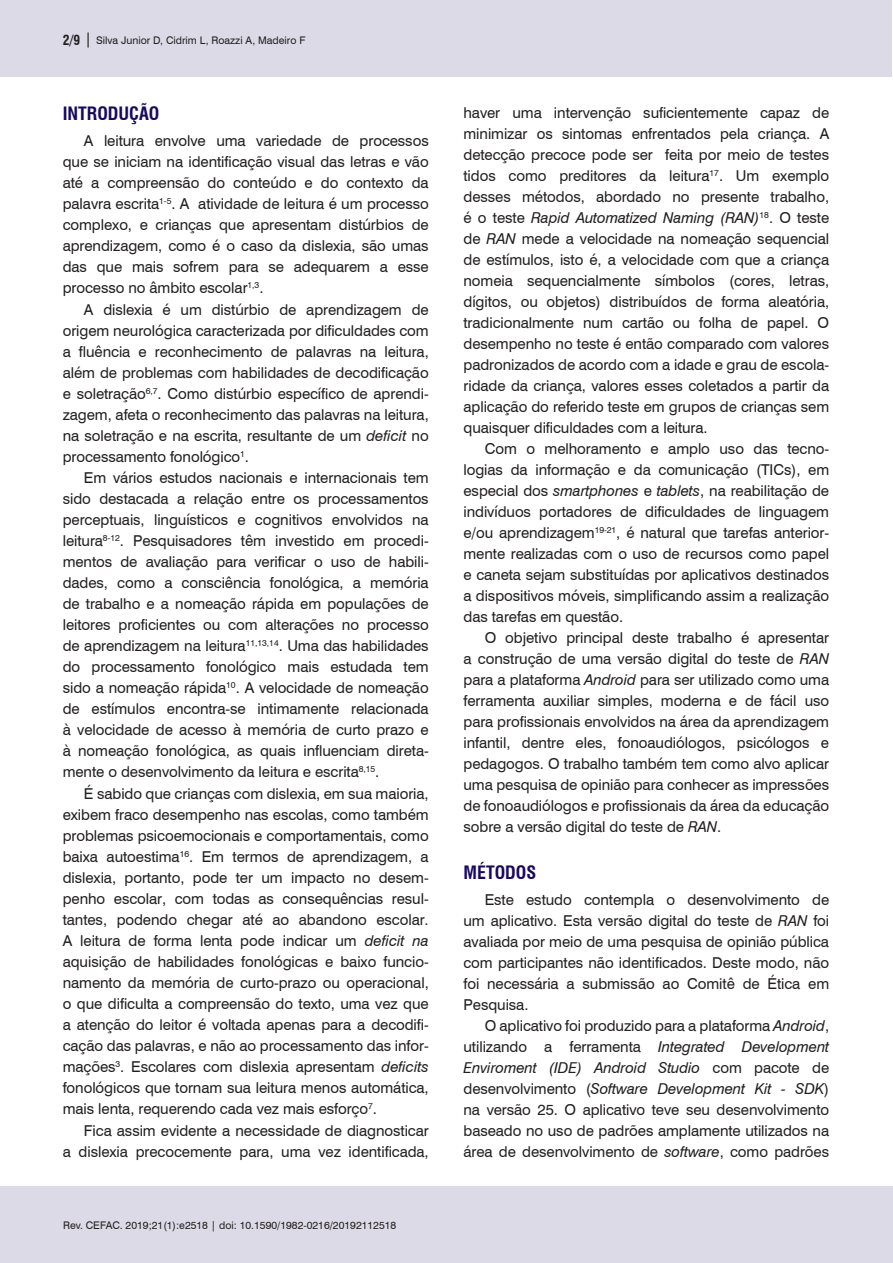
<style>
.page{position:relative;width:893px;height:1263px;background:#fff}
.page>*{position:absolute;margin:0;border:0;box-sizing:border-box;transform-origin:0 0}
.Nivel_1{font:700 condensed 18px "Swiss 721 BT";color:#18085f}
.Corpo_do_texto{font:15px/21px "Swiss 721 BT";letter-spacing:-.005em;color:#231f20;text-align:justify}
.t1{font:10.5px "Swiss 721 BT";color:#231f20}
.s1{font-weight:700;font-stretch:condensed;font-size:13.5px}
.s2{font-size:15px}
.s3{font-style:italic}
</style>
<div class="page">
<div style="left:0;top:1186px;width:892px;height:77px;background:#dcdae7"></div>
<div style="left:0;top:0;width:892px;height:77px;background:#dcdae7"></div>
<p class="t1" style="left:63px;top:33px;width:244px"><span class="s1">2/9</span> <span class="s2">|</span> Silva Junior D, Cidrim L, Roazzi A, Madeiro F</p>
<p class="Nivel_1" style="left:63px;top:103px;width:98px">INTRODUÇÃO</p>
<p class="Corpo_do_texto" style="left:63px;top:129px;width:368px;text-indent:21px">A leitura envolve uma variedade de processos que se iniciam na identificação visual das letras e vão até a compreensão do conteúdo e do contexto da palavra escrita<sup>1-5</sup>. A atividade de leitura é um processo complexo, e crianças que apresentam distúrbios de aprendizagem, como é o caso da dislexia, são umas das que mais sofrem para se adequarem a esse processo no âmbito escolar<sup>1,3</sup>.</p>
<p class="Corpo_do_texto" style="left:63px;top:298px;width:368px;text-indent:21px">A dislexia é um distúrbio de aprendizagem de origem neurológica caracterizada por dificuldades com a fluência e reconhecimento de palavras na leitura, além de problemas com habilidades de decodificação e soletração<sup>6,7</sup>. Como distúrbio específico de aprendi&shy;zagem, afeta o reconhecimento das palavras na leitura, na soletração e na escrita, resultante de um <span class="s3">deficit</span> no processamento fonológico<sup>1</sup>.</p>
<p class="Corpo_do_texto" style="left:63px;top:467px;width:368px;text-indent:21px">Em vários estudos nacionais e internacionais tem sido destacada a relação entre os processamentos perceptuais, linguísticos e cognitivos envolvidos na leitura<sup>8-12</sup>. Pesquisadores têm investido em procedi&shy;mentos de avaliação para verificar o uso de habili&shy;dades, como a consciência fonológica, a memória de trabalho e a nomeação rápida em populações de leitores proficientes ou com alterações no processo de aprendizagem na leitura<sup>11,13,14</sup>. Uma das habilidades do processamento fonológico mais estudada tem sido a nomeação rápida<sup>10</sup>. A velocidade de nomeação de estímulos encontra-se intimamente relacionada à velocidade de acesso à memória de curto prazo e à nomeação fonológica, as quais influenciam direta&shy;mente o desenvolvimento da leitura e escrita<sup>8,15</sup>.</p>
<p class="Corpo_do_texto" style="left:63px;top:782px;width:368px;text-indent:21px">É sabido que crianças com dislexia, em sua maioria, exibem fraco desempenho nas escolas, como também problemas psicoemocionais e comportamentais, como baixa autoestima<sup>16</sup>. Em termos de aprendizagem, a dislexia, portanto, pode ter um impacto no desem&shy;penho escolar, com todas as consequências resul&shy;tantes, podendo chegar até ao abandono escolar.<br>A leitura de forma lenta pode indicar um <span class="s3">deficit na </span>aquisição de habilidades fonológicas e baixo funcio&shy;namento da memória de curto-prazo ou operacional, o que dificulta a compreensão do texto, uma vez que a atenção do leitor é voltada apenas para a decodifi&shy;cação das palavras, e não ao processamento das infor&shy;mações<sup>3</sup>. Escolares com dislexia apresentam <span class="s3">deficits </span>fonológicos que tornam sua leitura menos automática, mais lenta, requerendo cada vez mais esforço<sup>7</sup>.</p>
<p class="Corpo_do_texto" style="left:63px;top:1119px;width:368px;text-align:right">Fica assim evidente a necessidade de diagnosticar<br>a dislexia precocemente para, uma vez identificada,</p>
<p class="t1" style="left:63px;top:1218px;width:335px">Rev. CEFAC. 2019;21(1):e2518 | doi: 10.1590/1982-0216/20192112518</p>
<p class="Corpo_do_texto" style="left:463px;top:101px;width:367px">haver uma intervenção suficientemente capaz de minimizar os sintomas enfrentados pela criança. A detecção precoce pode ser feita por meio de testes tidos como preditores da leitura<sup>17</sup>. Um exemplo desses métodos, abordado no presente trabalho, é o teste <span class="s3">Rapid Automatized Naming (RAN)</span><sup>18</sup>. O teste de <span class="s3">RAN</span> mede a velocidade na nomeação sequencial de estímulos, isto é, a velocidade com que a criança nomeia sequencialmente símbolos (cores, letras, dígitos, ou objetos) distribuídos de forma aleatória, tradicionalmente num cartão ou folha de papel. O desempenho no teste é então comparado com valores padronizados de acordo com a idade e grau de escola&shy;ridade da criança, valores esses coletados a partir da aplicação do referido teste em grupos de crianças sem quaisquer dificuldades com a leitura.</p>
<p class="Corpo_do_texto" style="left:463px;top:437px;width:367px;text-indent:21px">Com o melhoramento e amplo uso das tecno&shy;logias da informação e da comunicação (TICs), em especial dos <span class="s3">smartphones</span> e <span class="s3">tablets</span>, na reabilitação de indivíduos portadores de dificuldades de linguagem e/ou aprendizagem<sup>19-21</sup>, é natural que tarefas anterior&shy;mente realizadas com o uso de recursos como papel e caneta sejam substituídas por aplicativos destinados a dispositivos móveis, simplificando assim a realização das tarefas em questão.</p>
<p class="Corpo_do_texto" style="left:463px;top:626px;width:367px;text-indent:21px">O objetivo principal deste trabalho é apresentar a construção de uma versão digital do teste de <span class="s3">RAN </span>para a plataforma <span class="s3">Android</span> para ser utilizado como uma ferramenta auxiliar simples, moderna e de fácil uso para profissionais envolvidos na área da aprendizagem infantil, dentre eles, fonoaudiólogos, psicólogos e pedagogos. O trabalho também tem como alvo aplicar uma pesquisa de opinião para conhecer as impressões de fonoaudiólogos e profissionais da área da educação sobre a versão digital do teste de <span class="s3">RAN</span>.</p>
<p class="Nivel_1" style="left:463px;top:862px;width:74px">MÉTODOS</p>
<p class="Corpo_do_texto" style="left:463px;top:888px;width:367px;text-indent:21px">Este estudo contempla o desenvolvimento de um aplicativo. Esta versão digital do teste de <span class="s3">RAN</span> foi avaliada por meio de uma pesquisa de opinião pública com participantes não identificados. Deste modo, não foi necessária a submissão ao Comitê de Ética em Pesquisa.</p>
<p class="Corpo_do_texto" style="left:463px;top:1014px;width:367px;text-indent:21px">O aplicativo foi produzido para a plataforma <span class="s3">Android</span>, utilizando a ferramenta <span class="s3">Integrated Development Enviroment (IDE) Android Studio</span> com pacote de desenvolvimento (<span class="s3">Software Development Kit - SDK</span>) na versão 25. O aplicativo teve seu desenvolvimento baseado no uso de padrões amplamente utilizados na área de desenvolvimento de <span class="s3">software</span>, como padrões</p>
</div>
